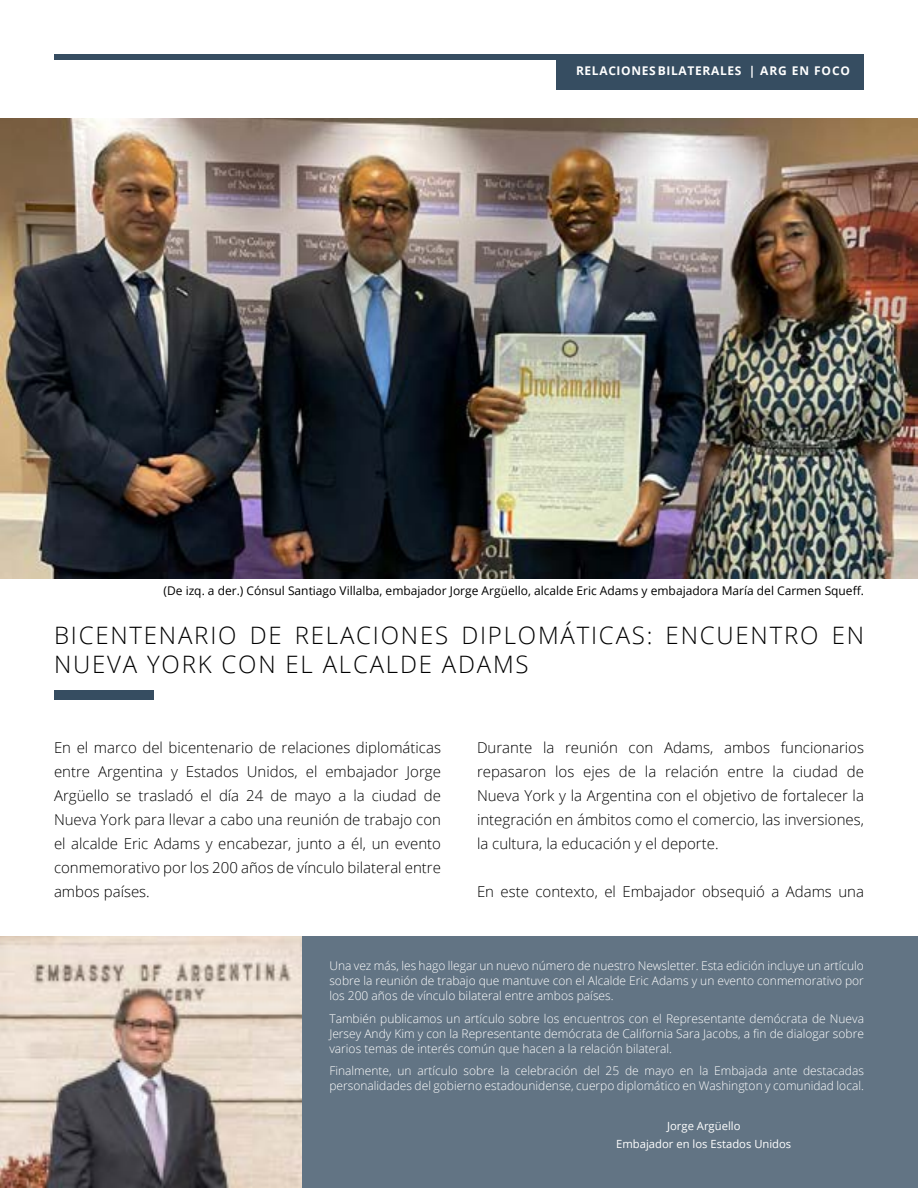
<style>
.page{position:relative;width:918px;height:1188px;background:#fff}
.page>*{position:absolute;margin:0;border:0;box-sizing:border-box;transform-origin:0 0}
.t1{font:300 24px/28.8px "Open Sans";letter-spacing:.075em;color:#000}
.t2{font:300 15px/24px "Open Sans";color:#000;text-align:justify}
.t3{font:300 12px/15px "Open Sans";color:#fff;text-align:justify}
.t4{font:12px "Open Sans";color:#000}
.t5{font:700 12px "Open Sans";letter-spacing:.055em;color:#fff}
.t6{font:700 12px "Open Sans";letter-spacing:.075em;color:#fff}
.t7{font:11.25px/18px "Open Sans";color:#fff;text-align:center}
</style>
<div class="page">
<div style="left:54px;top:54px;width:810px;height:5px;background:#364d61"></div>
<div style="left:556px;top:54px;width:308px;height:36px;background:#364d61"></div>
<img style="left:0;top:118px;width:918px;height:461px">
<div style="left:54px;top:690px;width:100px;height:10px;background:#364d61"></div>
<div style="left:54px;top:936px;width:864px;height:252px;background:#627484"></div>
<img style="left:0;top:936px;width:302px;height:252px">
<p class="t5" style="left:576px;top:62px;width:55px">RELACIONE</p>
<p class="t5" style="left:649px;top:62px;width:55px">S BILATERA</p>
<p class="t6" style="left:720px;top:62px;width:132px">LES | ARG EN FOCO</p>
<p class="t4" style="left:164px;top:582px;width:702px">(De izq. a der.) Cónsul Santiago Villalba, embajador Jorge Argüello, alcalde Eric Adams y embajadora María del Carmen Squeff.</p>
<h1 class="t1" style="left:54px;top:620px;width:812px">BICENTENARIO DE RELACIONES DIPLOMÁTICAS: ENCUENTRO EN<br>NUEVA YORK CON EL ALCALDE ADAMS</h1>
<p class="t2" style="left:54px;top:735px;width:389px">En el marco del bicentenario de relaciones diplomáticas entre Argentina y Estados Unidos, el embajador Jorge Argüello se trasladó el día 24 de mayo a la ciudad de Nueva York para llevar a cabo una reunión de trabajo con el alcalde Eric Adams y encabezar, junto a él, un evento conmemorativo por los 200 años de vínculo bilateral entre ambos países.</p>
<p class="t2" style="left:477px;top:735px;width:389px">Durante la reunión con Adams, ambos funcionarios repasaron los ejes de la relación entre la ciudad de Nueva York y la Argentina con el objetivo de fortalecer la integración en ámbitos como el comercio, las inversiones, la cultura, la educación y el deporte.</p>
<p class="t2" style="left:477px;top:879px;width:389px">En este contexto, el Embajador obsequió a Adams una</p>
<p class="t3" style="left:329px;top:958px;width:536px">Una vez más, les hago llegar un nuevo número de nuestro Newsletter. Esta edición incluye un artículo sobre la reunión de trabajo que mantuve con el Alcalde Eric Adams y un evento conmemorativo por los 200 años de vínculo bilateral entre ambos países.</p>
<p class="t3" style="left:329px;top:1011px;width:536px">También publicamos un artículo sobre los encuentros con el Representante demócrata de Nueva Jersey Andy Kim y con la Representante demócrata de California Sara Jacobs, a fin de dialogar sobre varios temas de interés común que hacen a la relación bilateral.</p>
<p class="t3" style="left:329px;top:1063px;width:536px">Finalmente, un artículo sobre la celebración del 25 de mayo en la Embajada ante destacadas personalidades del gobierno estadounidense, cuerpo diplomático en Washington y comunidad local.</p>
<p class="t7" style="left:616px;top:1117px;width:177px">Jorge Argüello<br>Embajador en los Estados Unidos</p>
</div>
